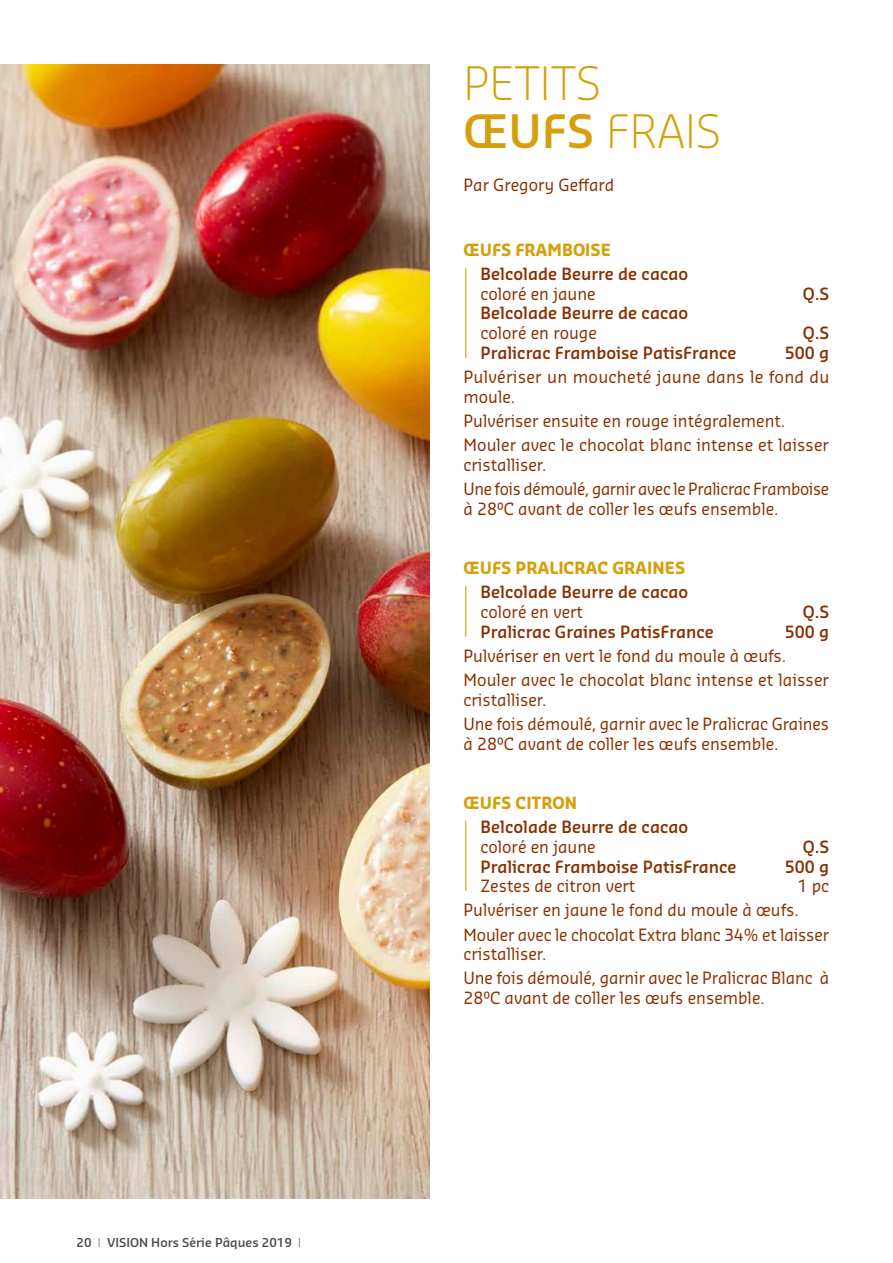
<style>
.page{position:relative;width:893px;height:1263px;background:#fff}
.page>*{position:absolute;margin:0;border:0;box-sizing:border-box;transform-origin:0 0}
.t1{font:300 45px/48px "Sansa Pro";color:#d5a00b}
.t2{font:16.5px/19.8px "Sansa Pro";color:#893002}
.t3{font:600 16.5px/19.8px "Sansa Pro";color:#893002}
.t4{font:16.5px/19.8px "Sansa Pro";color:#893002;scale:.96 1}
.t5{font:16.5px/19.8px "Sansa Pro";letter-spacing:-.02em;color:#893002;scale:.95 1}
.t6{font:700 16.5px "Sansa Pro";color:#d5a00b}
.t7{font:600 12px "Sansa Pro";color:#4b4c4d}
.s1{font-weight:300}
.s2{font-weight:600}
.s3{font-weight:400}
</style>
<div class="page">
<img style="left:0;top:64px;width:429px;height:1135px">
<hr style="left:465px;top:268px;width:1px;height:90px;background:#d9a500">
<hr style="left:465px;top:586px;width:1px;height:51px;background:#d9a500">
<hr style="left:465px;top:821px;width:1px;height:70px;background:#d9a500">
<p class="t7" style="left:77px;top:1235px;width:226px">20 <span class="s1">I</span> VISION Hors Série Pâques 2019 <span class="s1">I</span></p>
<p class="t1" style="left:463px;top:58px;width:259px">PETITS<br><span class="s2">ŒUFS</span> FRAIS</p>
<p class="t2" style="left:463px;top:175px;width:152px">Par Gregory Geffard</p>
<p class="t6" style="left:463px;top:239px;width:149px">ŒUFS FRAMBOISE</p>
<p class="t3" style="left:480px;top:263px;width:209px">Belcolade Beurre de cacao <span class="s3">coloré en jaune</span></p>
<p class="t3" style="left:480px;top:303px;width:209px">Belcolade Beurre de cacao <span class="s3">coloré en rouge</span></p>
<p class="t3" style="left:803px;top:283px;width:28px">Q.S</p>
<p class="t3" style="left:803px;top:323px;width:28px">Q.S</p>
<p class="t3" style="left:480px;top:342px;width:258px">Pralicrac Framboise PatisFrance</p>
<p class="t3" style="left:785px;top:342px;width:46px">500 g</p>
<p class="t2" style="left:463px;top:366px;width:367px">Pulvériser un moucheté jaune dans le fond du moule.</p>
<p class="t2" style="left:463px;top:410px;width:323px">Pulvériser ensuite en rouge intégralement.</p>
<p class="t2" style="left:463px;top:434px;width:367px">Mouler avec le chocolat blanc intense et laisser cristalliser.</p>
<p class="t5" style="left:463px;top:478px;width:386px">Une fois démoulé, garnir avec le Pralicrac Framboise à 28°C avant de coller les œufs ensemble.</p>
<p class="t6" style="left:463px;top:557px;width:223px">ŒUFS PRALICRAC GRAINES</p>
<p class="t3" style="left:480px;top:581px;width:209px">Belcolade Beurre de cacao <span class="s3">coloré en vert</span></p>
<p class="t3" style="left:803px;top:601px;width:28px">Q.S</p>
<p class="t3" style="left:480px;top:621px;width:235px">Pralicrac Graines PatisFrance</p>
<p class="t3" style="left:785px;top:621px;width:46px">500 g</p>
<p class="t2" style="left:463px;top:645px;width:324px">Pulvériser en vert le fond du moule à œufs.</p>
<p class="t2" style="left:463px;top:669px;width:367px">Mouler avec le chocolat blanc intense et laisser cristalliser.</p>
<p class="t4" style="left:463px;top:713px;width:382px">Une fois démoulé, garnir avec le Pralicrac Graines à 28°C avant de coller les œufs ensemble.</p>
<p class="t6" style="left:463px;top:792px;width:115px">ŒUFS CITRON</p>
<p class="t3" style="left:480px;top:816px;width:209px">Belcolade Beurre de cacao <span class="s3">coloré en jaune</span></p>
<p class="t3" style="left:803px;top:836px;width:28px">Q.S</p>
<p class="t3" style="left:480px;top:856px;width:258px">Pralicrac Framboise PatisFrance</p>
<p class="t3" style="left:785px;top:856px;width:46px">500 g</p>
<p class="t2" style="left:480px;top:876px;width:156px">Zestes de citron vert</p>
<p class="t2" style="left:797px;top:876px;width:33px">1 pc</p>
<p class="t2" style="left:463px;top:900px;width:337px">Pulvériser en jaune le fond du moule à œufs.</p>
<p class="t4" style="left:463px;top:924px;width:382px">Mouler avec le chocolat Extra blanc 34% et laisser cristalliser.</p>
<p class="t4" style="left:463px;top:968px;width:382px">Une fois démoulé, garnir avec le Pralicrac Blanc à<br>28°C avant de coller les œufs ensemble.</p>
</div>
